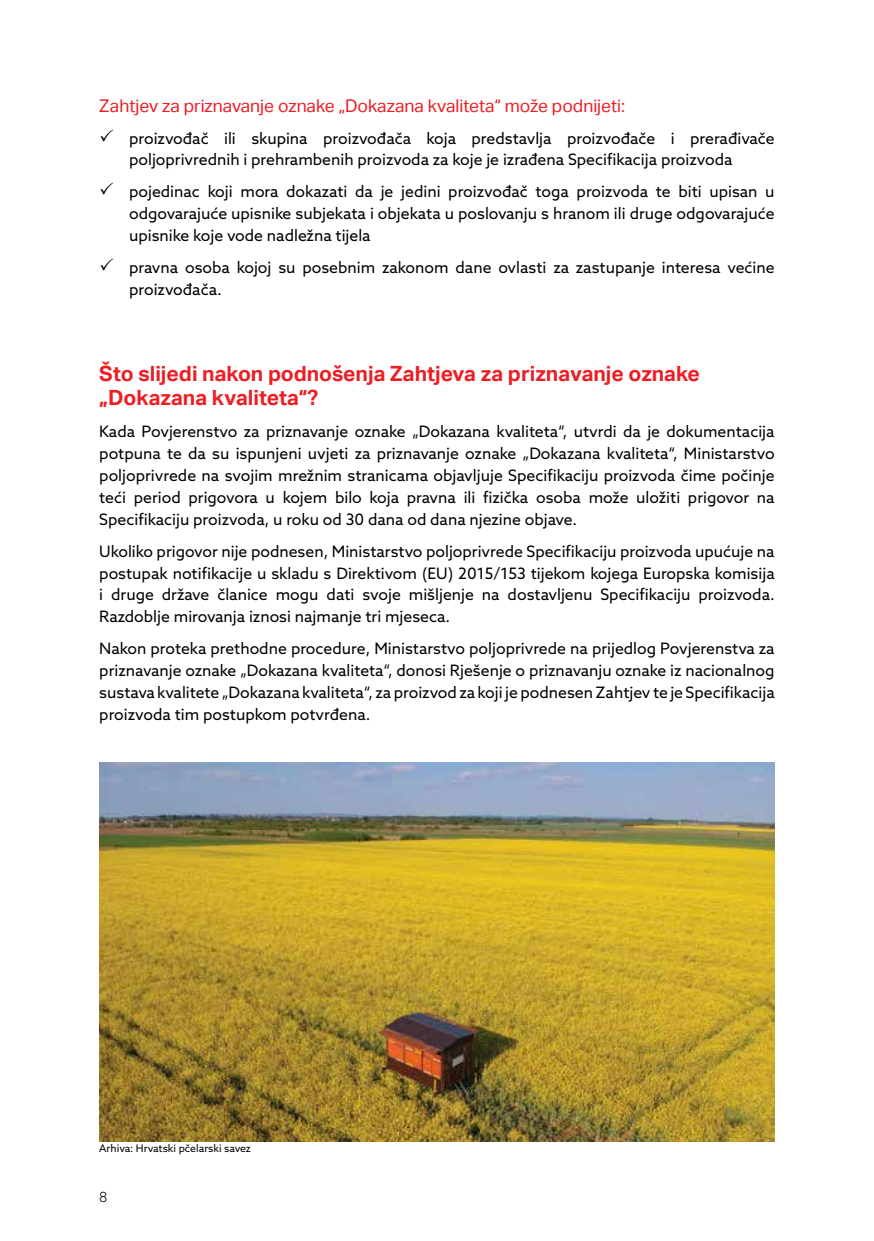
<style>
.page{position:relative;width:874px;height:1241px;background:#fff}
.page>*{position:absolute;margin:0;border:0;box-sizing:border-box;transform-origin:0 0}
.t1{font:700 21px/24.5px "Aktiv Grotesk";color:#ed1d24}
.t2{font:17.5px "Aktiv Grotesk";color:#ed1d24}
.t3{font:15.75px/21.9px "Azo Sans";color:#000;text-align:justify}
.t4{font:300 14px "Azo Sans";color:#000}
.t5{font:10.5px "Azo Sans";color:#000}
</style>
<div class="page">
<img style="left:99px;top:762px;width:675px;height:379px">
<p class="t2" style="left:99px;top:95px;width:527px">Zahtjev za priznavanje oznake „Dokazana kvaliteta“ može podnijeti:</p>
<p class="t3" style="left:129px;top:127px;width:646px">proizvođač ili skupina proizvođača koja predstavlja proizvođače i prerađivače poljoprivrednih i prehrambenih proizvoda za koje je izrađena Specifikacija proizvoda</p>
<p class="t3" style="left:129px;top:180px;width:646px">pojedinac koji mora dokazati da je jedini proizvođač toga proizvoda te biti upisan u odgovarajuće upisnike subjekata i objekata u poslovanju s hranom ili druge odgovarajuće upisnike koje vode nadležna tijela</p>
<p class="t3" style="left:129px;top:256px;width:646px">pravna osoba kojoj su posebnim zakonom dane ovlasti za zastupanje interesa većine proizvođača.</p>
<h1 class="t1" style="left:99px;top:361px;width:602px">Što slijedi nakon podnošenja Zahtjeva za priznavanje oznake „Dokazana kvaliteta“?</h1>
<p class="t3" style="left:99px;top:420px;width:676px">Kada Povjerenstvo za priznavanje oznake „Dokazana kvaliteta“, utvrdi da je dokumentacija potpuna te da su ispunjeni uvjeti za priznavanje oznake „Dokazana kvaliteta“, Ministarstvo poljoprivrede na svojim mrežnim stranicama objavljuje Specifikaciju proizvoda čime počinje teći period prigovora u kojem bilo koja pravna ili fizička osoba može uložiti prigovor na Specifikaciju proizvoda, u roku od 30 dana od dana njezine objave.</p>
<p class="t3" style="left:99px;top:540px;width:676px">Ukoliko prigovor nije podnesen, Ministarstvo poljoprivrede Specifikaciju proizvoda upućuje na postupak notifikacije u skladu s Direktivom (EU) 2015/153 tijekom kojega Europska komisija i druge države članice mogu dati svoje mišljenje na dostavljenu Specifikaciju proizvoda.<br>Razdoblje mirovanja iznosi najmanje tri mjeseca.</p>
<p class="t3" style="left:99px;top:637px;width:676px">Nakon proteka prethodne procedure, Ministarstvo poljoprivrede na prijedlog Povjerenstva za priznavanje oznake „Dokazana kvaliteta“, donosi Rješenje o priznavanju oznake iz nacionalnog sustava kvalitete „Dokazana kvaliteta“, za proizvod za koji je podnesen Zahtjev te je Specifikacija proizvoda tim postupkom potvrđena.</p>
<p class="t5" style="left:99px;top:1140px;width:153px">Arhiva: Hrvatski pčelarski savez</p>
<p class="t4" style="left:99px;top:1188px;width:10px">8</p>
</div>
